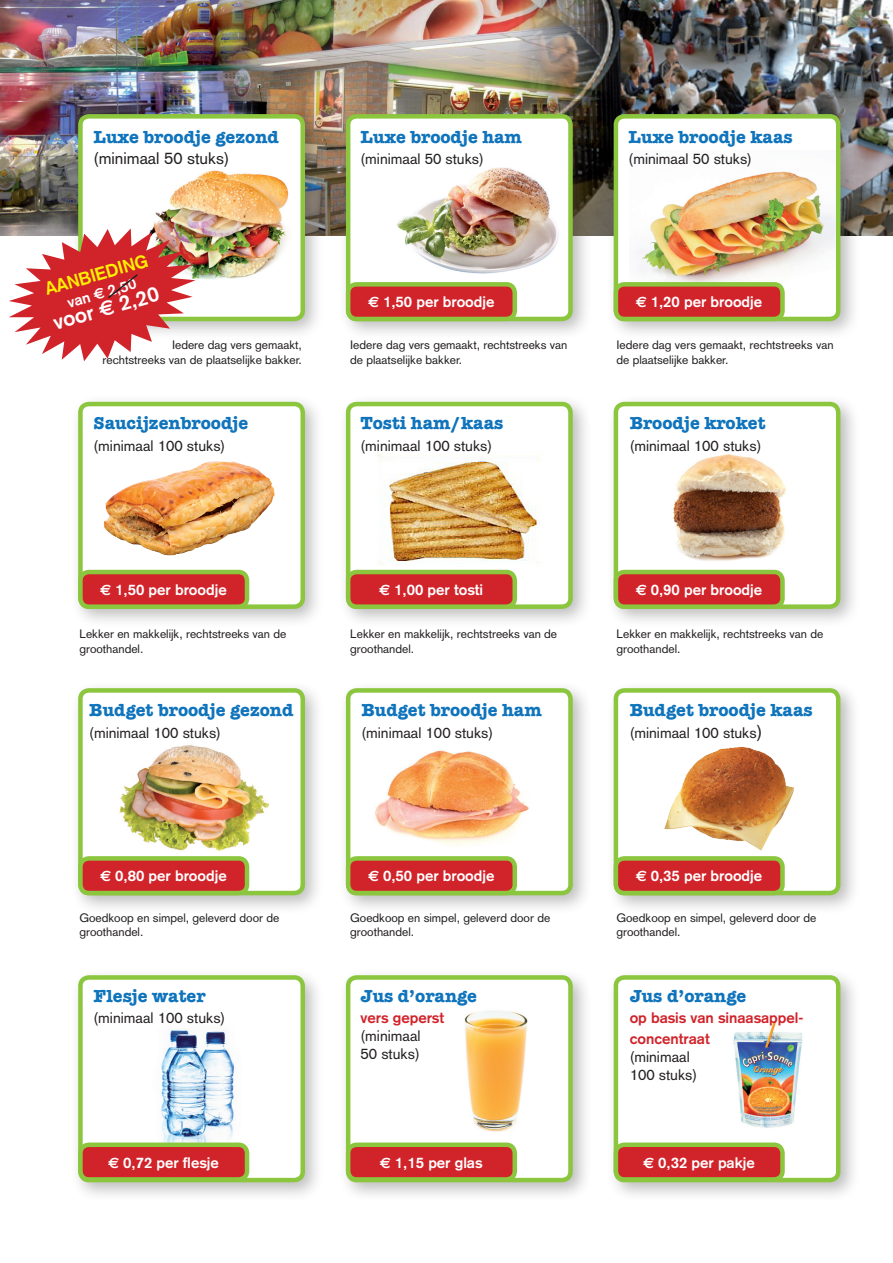
<style>
.page{position:relative;width:893px;height:1263px;background:#fff}
.page>*{position:absolute;margin:0;border:0;box-sizing:border-box;transform-origin:0 0}
.t1{font:700 21px "Akzidenz Grotesk";color:#fff}
.t2{font:700 18px "American Typewriter";color:#1074bc}
.t3{font:700 18px "Akzidenz Grotesk";color:#fff101}
.t4{font:16.5px "Akzidenz Grotesk";color:#231f20}
.t5{font:15px "Akzidenz Grotesk";color:#231f20}
.t6{font:700 15px "Akzidenz Grotesk";color:#fff}
.t7{font:700 15px/21px "Akzidenz Grotesk";color:#d1232a}
.t8{font:12px/14.4px "Akzidenz Grotesk";color:#231f20}
.s1{font-family:"Euro Sans"}
.s2{font-size:18px}
</style>
<div class="page">
<img style="left:0;top:0;width:893px;height:235px">
<div style="left:70px;top:106px;width:790px;height:1097px;background:#231f20;opacity:.3"></div>
<div style="left:80px;top:116px;width:223px;height:203px;background:#fff;border-radius:9px"></div>
<img style="left:153px;top:170px;width:136px;height:110px">
<div style="left:78px;top:114px;width:227px;height:207px;border:4px solid #8bc63e;border-radius:9px"></div>
<div style="left:80px;top:404px;width:223px;height:203px;background:#fff;border-radius:9px"></div>
<img style="left:93px;top:461px;width:182px;height:110px">
<div style="left:78px;top:402px;width:227px;height:207px;border:4px solid #8bc63e;border-radius:9px"></div>
<div style="left:80px;top:690px;width:223px;height:203px;background:#fff;border-radius:9px"></div>
<img style="left:119px;top:745px;width:181px;height:145px">
<div style="left:78px;top:688px;width:227px;height:207px;border:4px solid #8bc63e;border-radius:9px"></div>
<div style="left:80px;top:977px;width:223px;height:203px;background:#fff;border-radius:9px"></div>
<img style="left:161px;top:1030px;width:89px;height:143px">
<div style="left:78px;top:975px;width:227px;height:207px;border:4px solid #8bc63e;border-radius:9px"></div>
<div style="left:348px;top:116px;width:222px;height:203px;background:#fff;border-radius:9px"></div>
<img style="left:397px;top:167px;width:162px;height:107px">
<div style="left:346px;top:114px;width:227px;height:207px;border:4px solid #8bc63e;border-radius:9px"></div>
<div style="left:348px;top:404px;width:222px;height:203px;background:#fff;border-radius:9px"></div>
<img style="left:370px;top:455px;width:170px;height:116px">
<div style="left:346px;top:402px;width:227px;height:207px;border:4px solid #8bc63e;border-radius:9px"></div>
<div style="left:348px;top:690px;width:222px;height:203px;background:#fff;border-radius:9px"></div>
<img style="left:375px;top:750px;width:154px;height:96px">
<div style="left:346px;top:688px;width:227px;height:207px;border:4px solid #8bc63e;border-radius:9px"></div>
<div style="left:348px;top:977px;width:222px;height:203px;background:#fff;border-radius:9px"></div>
<img style="left:464px;top:1010px;width:64px;height:122px">
<div style="left:346px;top:975px;width:227px;height:207px;border:4px solid #8bc63e;border-radius:9px"></div>
<div style="left:616px;top:116px;width:222px;height:203px;background:#fff;border-radius:9px"></div>
<img style="left:640px;top:171px;width:195px;height:111px">
<div style="left:614px;top:114px;width:226px;height:207px;border:4px solid #8bc63e;border-radius:9px"></div>
<div style="left:616px;top:404px;width:222px;height:203px;background:#fff;border-radius:9px"></div>
<img style="left:673px;top:454px;width:113px;height:107px">
<div style="left:614px;top:402px;width:226px;height:207px;border:4px solid #8bc63e;border-radius:9px"></div>
<div style="left:616px;top:690px;width:222px;height:203px;background:#fff;border-radius:9px"></div>
<img style="left:664px;top:746px;width:130px;height:105px">
<div style="left:614px;top:688px;width:226px;height:207px;border:4px solid #8bc63e;border-radius:9px"></div>
<div style="left:616px;top:977px;width:222px;height:203px;background:#fff;border-radius:9px"></div>
<img style="left:733px;top:1021px;width:70px;height:107px">
<div style="left:614px;top:975px;width:226px;height:207px;border:4px solid #8bc63e;border-radius:9px"></div>
<svg style="left:9px;top:228px;width:187px;height:133px"></svg>
<div style="left:348px;top:284px;width:167px;height:35px;background:#d1232a;border-radius:9px"></div>
<div style="left:346px;top:282px;width:171px;height:39px;border:4px solid #8bc63e;border-radius:9px"></div>
<div style="left:348px;top:572px;width:167px;height:35px;background:#d1232a;border-radius:9px"></div>
<div style="left:346px;top:570px;width:171px;height:39px;border:4px solid #8bc63e;border-radius:9px"></div>
<div style="left:348px;top:858px;width:167px;height:35px;background:#d1232a;border-radius:9px"></div>
<div style="left:346px;top:856px;width:171px;height:39px;border:4px solid #8bc63e;border-radius:9px"></div>
<div style="left:348px;top:1145px;width:167px;height:34px;background:#d1232a;border-radius:9px"></div>
<div style="left:346px;top:1142px;width:171px;height:40px;border:4px solid #8bc63e;border-radius:9px"></div>
<div style="left:80px;top:572px;width:167px;height:35px;background:#d1232a;border-radius:9px"></div>
<div style="left:78px;top:570px;width:171px;height:39px;border:4px solid #8bc63e;border-radius:9px"></div>
<div style="left:80px;top:858px;width:167px;height:35px;background:#d1232a;border-radius:9px"></div>
<div style="left:78px;top:856px;width:171px;height:39px;border:4px solid #8bc63e;border-radius:9px"></div>
<div style="left:80px;top:1145px;width:167px;height:34px;background:#d1232a;border-radius:9px"></div>
<div style="left:78px;top:1142px;width:171px;height:40px;border:4px solid #8bc63e;border-radius:9px"></div>
<div style="left:616px;top:572px;width:166px;height:35px;background:#d1232a;border-radius:9px"></div>
<div style="left:614px;top:570px;width:171px;height:39px;border:4px solid #8bc63e;border-radius:9px"></div>
<div style="left:616px;top:858px;width:166px;height:35px;background:#d1232a;border-radius:9px"></div>
<div style="left:614px;top:856px;width:171px;height:39px;border:4px solid #8bc63e;border-radius:9px"></div>
<div style="left:616px;top:1145px;width:166px;height:34px;background:#d1232a;border-radius:9px"></div>
<div style="left:614px;top:1142px;width:171px;height:40px;border:4px solid #8bc63e;border-radius:9px"></div>
<div style="left:616px;top:284px;width:166px;height:35px;background:#d1232a;border-radius:9px"></div>
<div style="left:614px;top:282px;width:171px;height:39px;border:4px solid #8bc63e;border-radius:9px"></div>
<p class="t2" style="left:94px;top:121px;width:187px">Luxe broodje gezond</p>
<p class="t4" style="left:94px;top:149px;width:137px">(minimaal 50 stuks)</p>
<p class="t3" style="left:43px;top:279px;width:108px;rotate:-16deg">AANBIEDING</p>
<p class="t6" style="left:65px;top:294px;width:73px;rotate:-16deg">van <span class="s1">E</span> 2,50</p>
<p class="t1" style="left:50px;top:311px;width:110px;rotate:-16deg">voor <span class="s1">E</span> 2,20</p>
<p class="t8" style="left:172px;top:338px;width:131px">Iedere dag vers gemaakt,</p>
<p class="t8" style="left:102px;top:352px;width:201px">rechtstreeks van de plaatselijke bakker.</p>
<p class="t2" style="left:94px;top:407px;width:156px">Saucijzenbroodje</p>
<p class="t5" style="left:94px;top:437px;width:133px">(minimaal 100 stuks)</p>
<p class="t2" style="left:361px;top:121px;width:163px">Luxe broodje ham</p>
<p class="t5" style="left:361px;top:150px;width:125px">(minimaal 50 stuks)</p>
<p class="t6" style="left:368px;top:293px;width:128px"><span class="s1">E</span> 1,50 per broodje</p>
<p class="t8" style="left:350px;top:338px;width:219px">Iedere dag vers gemaakt, rechtstreeks van de plaatselijke bakker.</p>
<p class="t2" style="left:361px;top:407px;width:144px">Tosti ham/kaas</p>
<p class="t5" style="left:361px;top:437px;width:133px">(minimaal 100 stuks)</p>
<p class="t2" style="left:629px;top:121px;width:166px">Luxe broodje kaas</p>
<p class="t5" style="left:629px;top:150px;width:125px">(minimaal 50 stuks)</p>
<p class="t6" style="left:636px;top:293px;width:128px"><span class="s1">E</span> 1,20 per broodje</p>
<p class="t8" style="left:616px;top:338px;width:219px">Iedere dag vers gemaakt, rechtstreeks van de plaatselijke bakker.</p>
<p class="t2" style="left:630px;top:407px;width:137px">Broodje kroket</p>
<p class="t5" style="left:630px;top:437px;width:133px">(minimaal 100 stuks)</p>
<p class="t6" style="left:100px;top:581px;width:128px"><span class="s1">E</span> 1,50 per broodje</p>
<p class="t6" style="left:379px;top:581px;width:105px"><span class="s1">E</span> 1,00 per tosti</p>
<p class="t6" style="left:636px;top:581px;width:128px"><span class="s1">E</span> 0,90 per broodje</p>
<p class="t8" style="left:79px;top:627px;width:208px">Lekker en makkelijk, rechtstreeks van de groothandel.</p>
<p class="t8" style="left:350px;top:627px;width:208px">Lekker en makkelijk, rechtstreeks van de groothandel.</p>
<p class="t8" style="left:616px;top:627px;width:208px">Lekker en makkelijk, rechtstreeks van de groothandel.</p>
<p class="t2" style="left:89px;top:694px;width:206px">Budget broodje gezond</p>
<p class="t5" style="left:89px;top:723px;width:133px">(minimaal 100 stuks)</p>
<p class="t2" style="left:361px;top:694px;width:182px">Budget broodje ham</p>
<p class="t5" style="left:361px;top:723px;width:133px">(minimaal 100 stuks)</p>
<p class="t2" style="left:630px;top:694px;width:185px">Budget broodje kaas</p>
<p class="t5" style="left:630px;top:723px;width:134px">(minimaal 100 stuks<span class="s2">)</span></p>
<p class="t6" style="left:100px;top:867px;width:128px"><span class="s1">E</span> 0,80 per broodje</p>
<p class="t6" style="left:368px;top:867px;width:128px"><span class="s1">E</span> 0,50 per broodje</p>
<p class="t6" style="left:636px;top:867px;width:128px"><span class="s1">E</span> 0,35 per broodje</p>
<p class="t8" style="left:79px;top:910px;width:202px">Goedkoop en simpel, geleverd door de groothandel.</p>
<p class="t8" style="left:350px;top:910px;width:202px">Goedkoop en simpel, geleverd door de groothandel.</p>
<p class="t8" style="left:616px;top:910px;width:202px">Goedkoop en simpel, geleverd door de groothandel.</p>
<p class="t2" style="left:94px;top:980px;width:113px">Flesje water</p>
<p class="t5" style="left:94px;top:1009px;width:133px">(minimaal 100 stuks)</p>
<p class="t2" style="left:361px;top:980px;width:118px">Jus d’orange</p>
<p class="t7" style="left:361px;top:1007px;width:85px">vers geperst</p>
<p class="t5" style="left:361px;top:1026px;width:62px">(minimaal</p>
<p class="t5" style="left:361px;top:1044px;width:61px">50 stuks)</p>
<p class="t2" style="left:630px;top:980px;width:118px">Jus d’orange</p>
<p class="t7" style="left:630px;top:1007px;width:175px">op basis van sinaasappel&shy;concentraat</p>
<p class="t5" style="left:630px;top:1047px;width:62px">(minimaal</p>
<p class="t5" style="left:630px;top:1065px;width:69px">100 stuks)</p>
<p class="t6" style="left:108px;top:1153px;width:112px"><span class="s1">E</span> 0,72 per flesje</p>
<p class="t6" style="left:380px;top:1153px;width:104px"><span class="s1">E</span> 1,15 per glas</p>
<p class="t6" style="left:643px;top:1153px;width:113px"><span class="s1">E</span> 0,32 per pakje</p>
</div>
